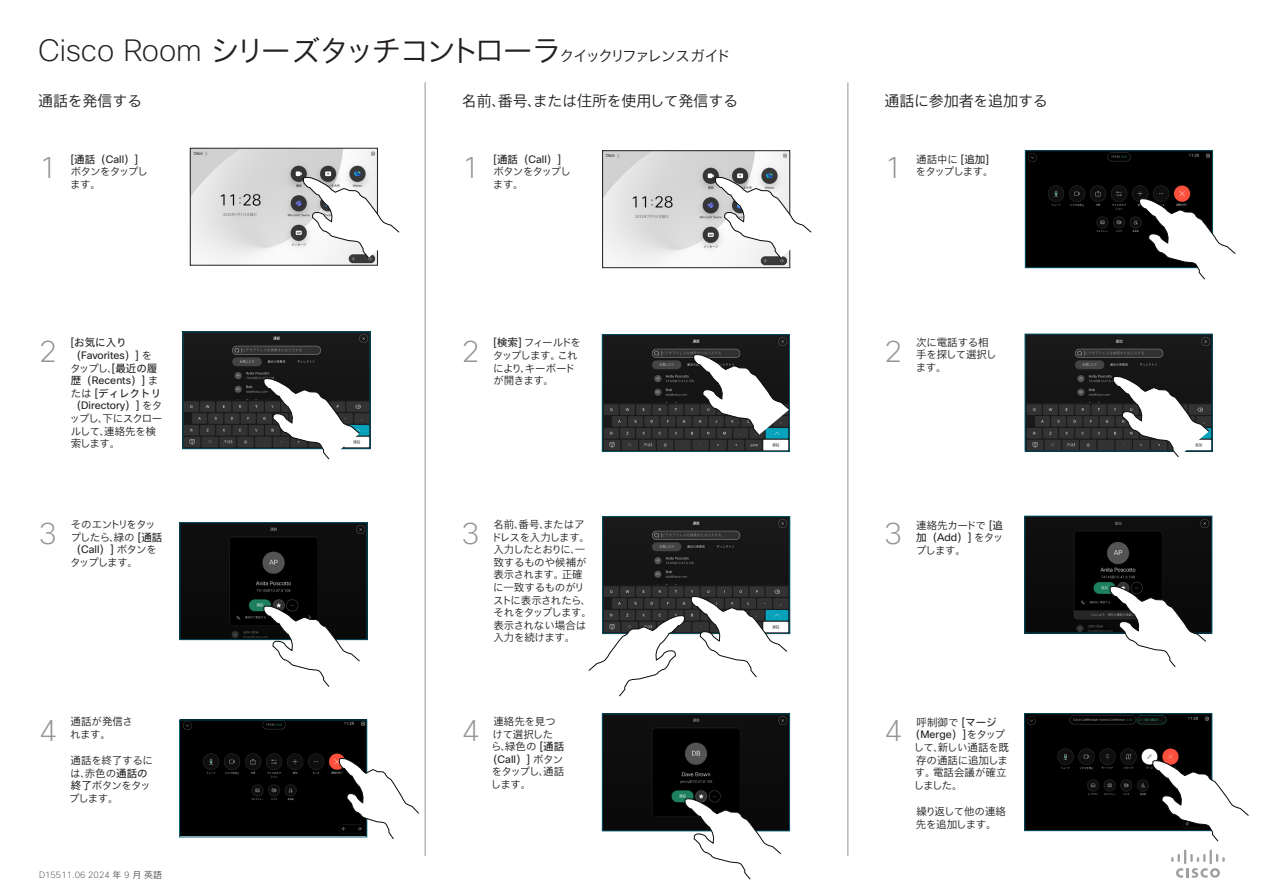
<style>
.page{position:relative;width:1263px;height:893px;background:#fff}
.page>*{position:absolute;margin:0;border:0;box-sizing:border-box;transform-origin:0 0}
.Subhead1{font:30px "Cisco Sans JPN Light";letter-spacing:-.105em;color:#231f20}
.t1{font:200 30px "Cisco Sans";color:#939598}
.Subhead1-2{font:15px "Cisco Sans JPN Light";letter-spacing:-.01em;color:#231f20}
.CartoonAnnotation{font:10.5px/12.6px "Cisco Sans JPN Light";letter-spacing:-.04em;color:#231f20}
.CartoonAnnotation-2{font:10.5px/12.6px "Cisco Sans JPN Light";letter-spacing:-.075em;color:#231f20}
.CartoonAnnotation-3{font:10.5px/12.6px "Cisco Sans JPN Light";letter-spacing:-.1em;color:#231f20}
.CartoonAnnotation-4{font:10.5px/12.6px "Cisco Sans JPN Light";letter-spacing:-.08em;color:#231f20}
.CartoonAnnotation-5{font:10.5px "Cisco Sans";color:#231f20}
.CartoonAnnotation-6{font:10.5px/12.6px "Cisco Sans JPN Light";color:#231f20}
.CartoonAnnotation-7{font:10.5px "Cisco Sans JPN Light";letter-spacing:-.01em;color:#231f20}
.t2{font:200 9px "Cisco Sans";color:#4b4c4d}
.s1{font-family:"Cisco Sans";font-weight:200}
.s2{font-size:15px}
.s3{font-family:"Cisco Sans"}
.s4{font-family:"Cisco Sans JPN"}
.s5{font-family:"Cisco Sans JPN Light"}
.s6{font-family:"Cisco Sans JPN Light";font-weight:400}
</style>
<div class="page">
<img style="left:182px;top:722px;width:183px;height:113px">
<div style="left:180px;top:720px;width:187px;height:117px;border:1px solid #005467"></div>
<img style="left:192px;top:150px;width:183px;height:113px">
<div style="left:190px;top:148px;width:187px;height:117px;border:1px solid #231f20"></div>
<svg style="left:303px;top:177px;width:96px;height:81px"></svg>
<img style="left:182px;top:525px;width:183px;height:113px">
<div style="left:180px;top:523px;width:187px;height:117px;border:1px solid #005467"></div>
<svg style="left:263px;top:605px;width:97px;height:82px"></svg>
<svg style="left:339px;top:742px;width:80px;height:97px"></svg>
<img style="left:185px;top:334px;width:183px;height:113px">
<div style="left:183px;top:332px;width:187px;height:117px;border:1px solid #005467"></div>
<svg style="left:263px;top:378px;width:97px;height:81px"></svg>
<img style="left:604px;top:716px;width:184px;height:113px">
<div style="left:602px;top:714px;width:188px;height:117px;border:1px solid #005467"></div>
<img style="left:604px;top:153px;width:184px;height:113px">
<div style="left:602px;top:151px;width:188px;height:117px;border:1px solid #231f20"></div>
<svg style="left:715px;top:177px;width:96px;height:81px"></svg>
<img style="left:604px;top:519px;width:184px;height:113px">
<div style="left:602px;top:517px;width:188px;height:117px;border:1px solid #005467"></div>
<svg style="left:691px;top:596px;width:96px;height:81px"></svg>
<svg style="left:588px;top:615px;width:97px;height:81px"></svg>
<img style="left:604px;top:336px;width:183px;height:114px">
<div style="left:602px;top:334px;width:187px;height:118px;border:1px solid #005467"></div>
<svg style="left:693px;top:354px;width:97px;height:81px"></svg>
<img style="left:1027px;top:153px;width:183px;height:113px">
<div style="left:1025px;top:151px;width:187px;height:117px;border:1px solid #005467"></div>
<img style="left:1027px;top:716px;width:183px;height:113px">
<div style="left:1025px;top:714px;width:187px;height:117px;border:1px solid #005467"></div>
<svg style="left:1139px;top:198px;width:97px;height:81px"></svg>
<img style="left:1027px;top:518px;width:183px;height:113px">
<div style="left:1025px;top:516px;width:187px;height:117px;border:1px solid #005467"></div>
<svg style="left:1110px;top:586px;width:96px;height:81px"></svg>
<img style="left:1027px;top:336px;width:183px;height:113px">
<div style="left:1025px;top:334px;width:187px;height:117px;border:1px solid #005467"></div>
<svg style="left:1113px;top:376px;width:96px;height:81px"></svg>
<hr style="left:425px;top:82px;width:1px;height:774px;background:#939598">
<hr style="left:847px;top:82px;width:1px;height:774px;background:#939598">
<svg style="left:1171px;top:849px;width:54px;height:29px"></svg>
<svg style="left:685px;top:798px;width:96px;height:81px"></svg>
<svg style="left:1152px;top:760px;width:97px;height:81px"></svg>
<h1 class="Subhead1" style="left:38px;top:31px;width:694px"><span class="s1">Cisco Room</span> シリーズタッチコントローラ<span class="s2">クイックリファレンスガイド</span></h1>
<h1 class="Subhead1-2" style="left:38px;top:91px;width:105px">通話を発信する</h1>
<h1 class="Subhead1-2" style="left:462px;top:91px;width:278px">名前、番号、または住所を使用して発信する</h1>
<h1 class="Subhead1-2" style="left:884px;top:91px;width:165px">通話に参加者を追加する</h1>
<p class="t1" style="left:39px;top:149px;width:20px">1</p>
<p class="CartoonAnnotation-4" style="left:70px;top:154px;width:79px"><span class="s3">[</span><span class="s4">通話（</span><span class="s3">Call</span><span class="s4">）</span><span class="s3">]</span>ボタンをタップします。</p>
<p class="t1" style="left:462px;top:149px;width:19px">1</p>
<p class="CartoonAnnotation-4" style="left:493px;top:154px;width:79px"><span class="s3">[</span><span class="s4">通話（</span><span class="s3">Call</span><span class="s4">）</span><span class="s3">]</span>ボタンをタップします。</p>
<p class="t1" style="left:884px;top:149px;width:19px">1</p>
<p class="CartoonAnnotation" style="left:916px;top:154px;width:79px">通話中に <span class="s3">[</span><span class="s4">追加</span><span class="s3">]</span>をタップします。</p>
<p class="t1" style="left:39px;top:332px;width:20px">2</p>
<p class="CartoonAnnotation-2" style="left:70px;top:337px;width:95px"><span class="s3">[</span><span class="s4">お気に入り（</span><span class="s3">Favorites</span><span class="s4">）</span><span class="s3">]</span> をタップし、<span class="s3">[</span><span class="s4">最近の履歴（</span><span class="s3">Recents</span><span class="s4">）</span><span class="s3">]</span> または <span class="s3">[</span><span class="s4">ディレクトリ（</span><span class="s3">Directory</span><span class="s4">）</span><span class="s3">]</span> をタップし、下にスクロールして、連絡先を検索します。</p>
<p class="t1" style="left:462px;top:332px;width:19px">2</p>
<p class="CartoonAnnotation-3" style="left:493px;top:337px;width:89px"><span class="s3">[</span><span class="s4">検索</span><span class="s3">]</span> フィールドをタップします。これにより、キーボードが開きます。</p>
<p class="t1" style="left:884px;top:332px;width:19px">2</p>
<p class="CartoonAnnotation" style="left:916px;top:336px;width:82px">次に電話する相手を探して選択します。</p>
<p class="t1" style="left:39px;top:515px;width:20px">3</p>
<p class="CartoonAnnotation-3" style="left:70px;top:519px;width:94px">そのエントリをタップしたら、緑の <span class="s3">[</span><span class="s4">通話（</span><span class="s3">Call</span><span class="s4">）</span><span class="s3">]</span> ボタンをタップします。</p>
<p class="t1" style="left:462px;top:514px;width:19px">3</p>
<p class="CartoonAnnotation" style="left:492px;top:519px;width:102px">名前、番号、またはアドレスを入力します。入力したとおりに、一致するものや候補が表示されます。正確に一致するものがリストに表示されたら、それをタップします。表示されない場合は入力を続けます。</p>
<p class="t1" style="left:884px;top:514px;width:19px">3</p>
<p class="CartoonAnnotation" style="left:916px;top:519px;width:89px;text-align:justify">連絡先カードで <span class="s3">[</span><span class="s4">追加（</span><span class="s3">Add</span><span class="s4">）</span><span class="s3">]</span> をタップします。</p>
<p class="t1" style="left:39px;top:712px;width:20px">4</p>
<p class="CartoonAnnotation" style="left:493px;top:716px;width:64px">連絡先を見つ</p>
<p class="CartoonAnnotation-6" style="left:70px;top:716px;width:64px">通話が発信されます。</p>
<p class="CartoonAnnotation" style="left:69px;top:755px;width:85px">通話を終了するには、赤色の<span class="s4">通話の終了</span>ボタンをタップします。</p>
<p class="t1" style="left:462px;top:711px;width:19px">4</p>
<p class="CartoonAnnotation" style="left:916px;top:716px;width:82px">呼制御で <span class="s3">[</span><span class="s4">マージ</span></p>
<p class="t1" style="left:884px;top:711px;width:19px">4</p>
<p class="CartoonAnnotation" style="left:492px;top:728px;width:62px">けて選択した</p>
<p class="CartoonAnnotation" style="left:491px;top:741px;width:75px">ら、緑色の <span class="s3">[</span><span class="s4">通話</span></p>
<p class="CartoonAnnotation-5" style="left:487px;top:752px;width:78px"><span class="s4">（</span>Call<span class="s4">）</span>] <span class="s5">ボタン</span></p>
<p class="CartoonAnnotation" style="left:492px;top:766px;width:74px">をタップし、通話</p>
<p class="CartoonAnnotation" style="left:491px;top:779px;width:42px">します。</p>
<p class="CartoonAnnotation-5" style="left:910px;top:728px;width:97px"><span class="s4">（</span>Merge<span class="s4">）</span>]<span class="s5">をタップ</span></p>
<p class="CartoonAnnotation" style="left:914px;top:742px;width:97px">して、新しい通話を既</p>
<p class="CartoonAnnotation-7" style="left:916px;top:753px;width:93px">存の通話に追加しま</p>
<p class="CartoonAnnotation-6" style="left:915px;top:767px;width:93px">す。電話会議が確立</p>
<p class="CartoonAnnotation" style="left:914px;top:779px;width:51px">しました。</p>
<p class="CartoonAnnotation" style="left:916px;top:806px;width:92px">繰り返して他の連絡先を追加します。　</p>
<p class="t2" style="left:39px;top:869px;width:125px">D15511.06 2024 <span class="s6">年</span> 9 <span class="s6">月英語</span></p>
</div>
